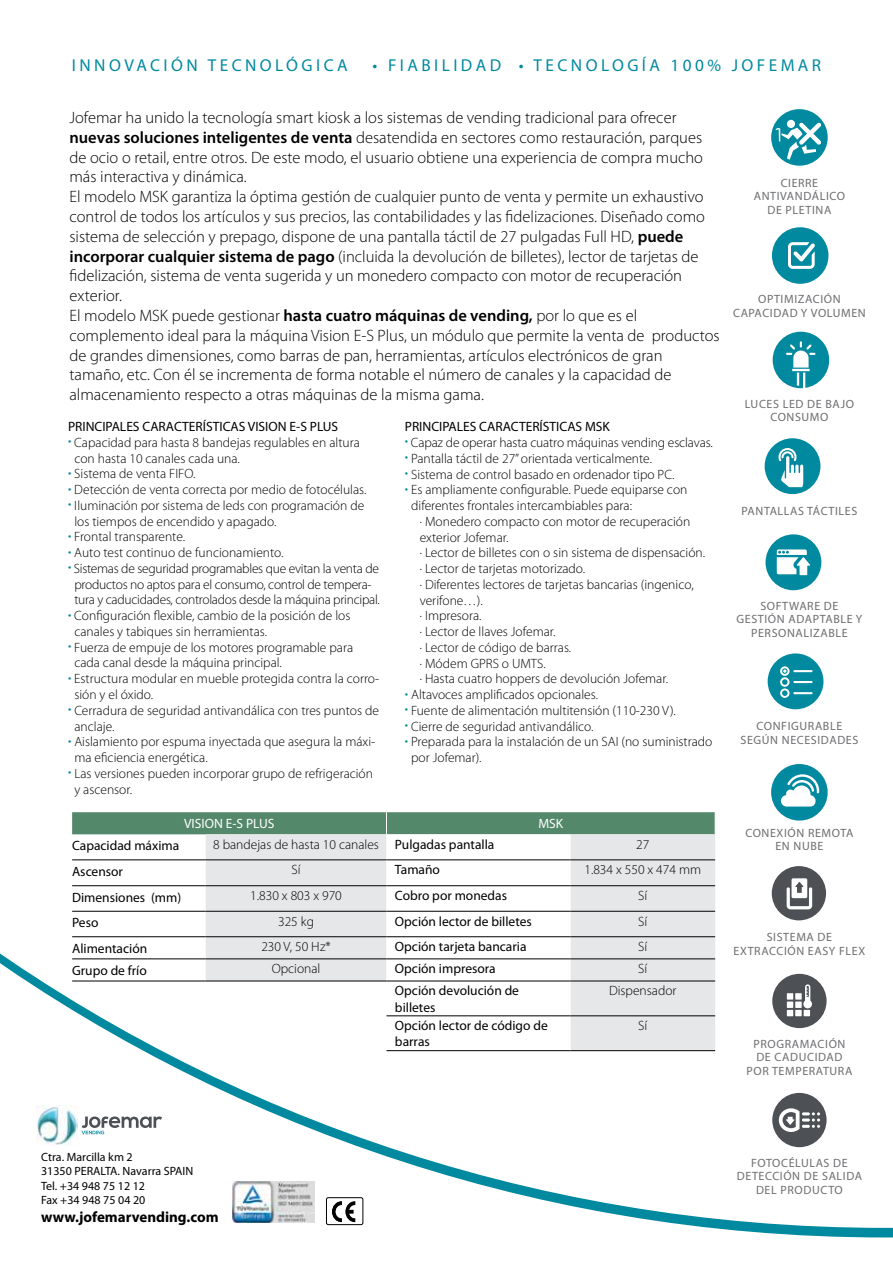
<style>
.page{position:relative;width:893px;height:1263px;background:#fff}
.page>*{position:absolute;margin:0;border:0;box-sizing:border-box;transform-origin:0 0}
.t1{font:17.25px "Myriad Pro";letter-spacing:.2em;color:#00899f}
.t2{font:300 16.5px/19.8px "Myriad Pro";color:#000}
.t3{font:700 15px "Myriad Pro";color:#000}
.t4{font:300 13.5px/15.8px "Myriad Pro";color:#000}
.t5{font:13.5px/16.2px "Myriad Pro";color:#000}
.t6{font:300 13.5px/15.8px "Myriad Pro";letter-spacing:-.02em;color:#000;text-align:center}
.t7{font:13.5px "Myriad Pro";color:#fff}
.t8{font:12px/13.5px "Myriad Pro";letter-spacing:.05em;color:#6d6e71;text-align:center}
.t9{font:12px/14.4px "Myriad Pro";color:#000}
.s1{font-weight:600}
.s2{color:#00899f}
.s3{font-weight:400}
</style>
<div class="page">
<div style="left:570px;top:834px;width:145px;height:71px;background:#e6e7e8"></div>
<svg style="left:206px;top:834px;width:364px;height:71px;fill:#e6e7e8"></svg>
<hr style="left:72px;top:859px;width:134px;height:1px;background:#000">
<hr style="left:206px;top:859px;width:180px;height:1px;background:#000">
<hr style="left:386px;top:859px;width:184px;height:1px;background:#000">
<hr style="left:570px;top:859px;width:145px;height:1px;background:#000">
<hr style="left:72px;top:885px;width:134px;height:1px;background:#000">
<hr style="left:206px;top:885px;width:180px;height:1px;background:#000">
<hr style="left:386px;top:885px;width:184px;height:1px;background:#000">
<hr style="left:570px;top:885px;width:145px;height:1px;background:#000">
<div style="left:72px;top:812px;width:644px;height:22px;background:#53886a"></div>
<svg style="left:0;top:905px;width:893px;height:332px"></svg>
<svg style="left:756px;top:1153px;width:37px;height:34px"></svg>
<div style="left:748px;top:1148px;width:56px;height:42px;border:1px solid #fff;border-radius:3px"></div>
<svg style="left:230px;top:1179px;width:86px;height:46px"></svg>
<img style="left:232px;top:1181px;width:82px;height:41px">
<div style="left:326px;top:1197px;width:37px;height:28px;border:1px solid #000;border-radius:2px"></div>
<svg style="left:332px;top:1201px;width:24px;height:21px"></svg>
<svg style="left:771px;top:109px;width:57px;height:57px"></svg>
<svg style="left:772px;top:227px;width:56px;height:57px"></svg>
<svg style="left:765px;top:534px;width:56px;height:56px"></svg>
<svg style="left:768px;top:653px;width:55px;height:56px"></svg>
<svg style="left:765px;top:438px;width:55px;height:56px"></svg>
<svg style="left:773px;top:332px;width:56px;height:56px"></svg>
<svg style="left:771px;top:764px;width:57px;height:56px"></svg>
<svg style="left:772px;top:866px;width:54px;height:54px"></svg>
<svg style="left:772px;top:974px;width:55px;height:54px"></svg>
<svg style="left:772px;top:1093px;width:55px;height:54px"></svg>
<img style="left:37px;top:1105px;width:40px;height:41px">
<svg style="left:82px;top:1116px;width:80px;height:18px"></svg>
<p class="t1" style="left:72px;top:55px;width:277px">INNOVACIÓN TECNOLÓGICA</p>
<p class="t1" style="left:373px;top:55px;width:450px">• FIABILIDAD • TECNOLOGÍA 100% JOFEMAR</p>
<p class="t2" style="left:69px;top:108px;width:652px">Jofemar ha unido la tecnología smart kiosk a los sistemas de vending tradicional para ofrecer <span class="s1">nuevas soluciones inteligentes de venta</span> desatendida en sectores como restauración, parques de ocio o retail, entre otros. De este modo, el usuario obtiene una experiencia de compra mucho más interactiva y dinámica.<br>El modelo MSK garantiza la óptima gestión de cualquier punto de venta y permite un exhaustivo control de todos los artículos y sus precios, las contabilidades y las fidelizaciones. Diseñado como sistema de selección y prepago, dispone de una pantalla táctil de 27 pulgadas Full HD, <span class="s1">puede incorporar cualquier sistema de pago</span> (incluida la devolución de billetes), lector de tarjetas de fidelización, sistema de venta sugerida y un monedero compacto con motor de recuperación exterior.<br>El modelo MSK puede gestionar <span class="s1">hasta cuatro máquinas de vending,</span> por lo que es el complemento ideal para la máquina Vision E-S Plus, un módulo que permite la venta de productos de grandes dimensiones, como barras de pan, herramientas, artículos electrónicos de gran tamaño, etc. Con él se incrementa de forma notable el número de canales y la capacidad de almacenamiento respecto a otras máquinas de la misma gama.</p>
<p class="t5" style="left:68px;top:418px;width:272px">PRINCIPALES CARACTERÍSTICAS VISION E-S PLUS</p>
<p class="t4" style="left:74px;top:435px;width:287px;text-indent:-6px"><span class="s2">•</span> Capacidad para hasta 8 bandejas regulables en altura con hasta 10 canales cada una.</p>
<p class="t4" style="left:68px;top:466px;width:129px"><span class="s2">•</span> Sistema de venta FIFO.</p>
<p class="t4" style="left:68px;top:482px;width:300px"><span class="s2">•</span> Detección de venta correcta por medio de fotocélulas.</p>
<p class="t4" style="left:74px;top:498px;width:291px;text-indent:-6px"><span class="s2">•</span> Iluminación por sistema de leds con programación de los tiempos de encendido y apagado.</p>
<p class="t4" style="left:68px;top:529px;width:119px"><span class="s2">•</span> Frontal transparente.</p>
<p class="t4" style="left:68px;top:545px;width:217px"><span class="s2">•</span> Auto test continuo de funcionamiento.</p>
<p class="t6" style="left:68px;top:561px;width:313px"><span class="s2">•</span> Sistemas de seguridad programables que evitan la venta de productos no aptos para el consumo, control de tempera&shy;tura y caducidades, controlados desde la máquina principal.</p>
<p class="t4" style="left:74px;top:608px;width:278px;text-indent:-6px"><span class="s2">•</span> Configuración flexible, cambio de la posición de los canales y tabiques sin herramientas.</p>
<p class="t4" style="left:74px;top:639px;width:280px;text-indent:-6px"><span class="s2">•</span> Fuerza de empuje de los motores programable para cada canal desde la máquina principal.</p>
<p class="t4" style="left:74px;top:671px;width:306px;text-indent:-6px"><span class="s2">•</span> Estructura modular en mueble protegida contra la corro&shy;sión y el óxido.</p>
<p class="t4" style="left:74px;top:703px;width:306px;text-indent:-6px"><span class="s2">•</span> Cerradura de seguridad antivandálica con tres puntos de anclaje.</p>
<p class="t4" style="left:74px;top:734px;width:302px;text-indent:-6px"><span class="s2">•</span> Aislamiento por espuma inyectada que asegura la máxi&shy;ma eficiencia energética.</p>
<p class="t4" style="left:74px;top:766px;width:300px;text-indent:-6px"><span class="s2">•</span> Las versiones pueden incorporar grupo de refrigeración y ascensor.</p>
<p class="t5" style="left:405px;top:418px;width:207px">PRINCIPALES CARACTERÍSTICAS MSK</p>
<p class="t4" style="left:405px;top:435px;width:310px"><span class="s2">•</span> Capaz de operar hasta cuatro máquinas vending esclavas.</p>
<p class="t4" style="left:405px;top:451px;width:249px"><span class="s2">•</span> Pantalla táctil de 27” orientada verticalmente.</p>
<p class="t4" style="left:405px;top:466px;width:271px"><span class="s2">•</span> Sistema de control basado en ordenador tipo PC.</p>
<p class="t4" style="left:411px;top:482px;width:278px;text-indent:-6px"><span class="s2">•</span> Es ampliamente configurable. Puede equiparse con diferentes frontales intercambiables para:</p>
<p class="t4" style="left:420px;top:514px;width:287px">· Monedero compacto con motor de recuperación exterior Jofemar.<br>· Lector de billetes con o sin sistema de dispensación. · Lector de tarjetas motorizado.<br>· Diferentes lectores de tarjetas bancarias (ingenico, verifone…).<br>· Impresora.<br>· Lector de llaves Jofemar.<br>· Lector de código de barras.<br>· Módem GPRS o UMTS.<br>· Hasta cuatro hoppers de devolución Jofemar.</p>
<p class="t4" style="left:405px;top:687px;width:195px"><span class="s2">•</span> Altavoces amplificados opcionales.</p>
<p class="t4" style="left:405px;top:703px;width:273px"><span class="s2">•</span> Fuente de alimentación multitensión (110-230 V).</p>
<p class="t4" style="left:405px;top:718px;width:190px"><span class="s2">•</span> Cierre de seguridad antivandálico.</p>
<p class="t4" style="left:411px;top:734px;width:303px;text-indent:-6px"><span class="s2">•</span> Preparada para la instalación de un SAI (no suministrado por Jofemar).</p>
<p class="t7" style="left:184px;top:815px;width:92px">VISION E-S PLUS</p>
<p class="t7" style="left:538px;top:815px;width:26px">MSK</p>
<p class="t5" style="left:72px;top:838px;width:109px">Capacidad máxima</p>
<p class="t4" style="left:213px;top:836px;width:283px">8 bandejas de hasta 10 canales <span class="s3">Pulgadas pantalla</span></p>
<p class="t4" style="left:636px;top:836px;width:15px">27</p>
<p class="t5" style="left:72px;top:863px;width:52px">Ascensor</p>
<p class="t4" style="left:292px;top:862px;width:11px">Sí</p>
<p class="t5" style="left:395px;top:861px;width:47px">Tamaño</p>
<p class="t4" style="left:584px;top:862px;width:118px">1.834 x 550 x 474 mm</p>
<p class="t5" style="left:72px;top:889px;width:111px">Dimensiones (mm)</p>
<p class="t4" style="left:250px;top:888px;width:93px">1.830 x 803 x 970</p>
<p class="t5" style="left:395px;top:887px;width:114px">Cobro por monedas</p>
<p class="t4" style="left:638px;top:888px;width:11px">Sí</p>
<p class="t5" style="left:72px;top:914px;width:28px">Peso</p>
<p class="t4" style="left:278px;top:913px;width:37px">325 kg</p>
<p class="t5" style="left:395px;top:913px;width:138px">Opción lector de billetes</p>
<p class="t4" style="left:638px;top:913px;width:11px">Sí</p>
<p class="t5" style="left:72px;top:940px;width:77px">Alimentación</p>
<p class="t4" style="left:261px;top:939px;width:71px">230 V, 50 Hz*</p>
<p class="t5" style="left:395px;top:938px;width:133px">Opción tarjeta bancaria</p>
<p class="t4" style="left:638px;top:939px;width:11px">Sí</p>
<p class="t5" style="left:72px;top:962px;width:76px">Grupo de frío</p>
<p class="t4" style="left:272px;top:961px;width:50px">Opcional</p>
<p class="t5" style="left:395px;top:960px;width:102px">Opción impresora</p>
<p class="t4" style="left:638px;top:961px;width:11px">Sí</p>
<p class="t5" style="left:395px;top:982px;width:126px">Opción devolución de billetes</p>
<p class="t4" style="left:609px;top:983px;width:69px">Dispensador</p>
<p class="t5" style="left:395px;top:1017px;width:154px">Opción lector de código de barras</p>
<p class="t4" style="left:638px;top:1018px;width:11px">Sí</p>
<p class="t8" style="left:754px;top:176px;width:93px">CIERRE<br>ANTIVANDÁLICO<br>DE PLETINA</p>
<p class="t8" style="left:733px;top:292px;width:134px">OPTIMIZACIÓN<br>CAPACIDAD Y VOLUMEN</p>
<p class="t8" style="left:745px;top:397px;width:111px">LUCES LED DE BAJO<br>CONSUMO</p>
<p class="t8" style="left:742px;top:504px;width:117px">PANTALLAS TÁCTILES</p>
<p class="t8" style="left:736px;top:599px;width:127px">SOFTWARE DE<br>GESTIÓN ADAPTABLE Y<br>PERSONALIZABLE</p>
<p class="t8" style="left:740px;top:719px;width:119px">CONFIGURABLE<br>SEGÚN NECESIDADES</p>
<p class="t8" style="left:745px;top:825px;width:109px">CONEXIÓN REMOTA<br>EN NUBE</p>
<p class="t8" style="left:734px;top:930px;width:133px">SISTEMA DE<br>EXTRACCIÓN EASY FLEX</p>
<p class="t8" style="left:746px;top:1037px;width:107px">PROGRAMACIÓN<br>DE CADUCIDAD<br>POR TEMPERATURA</p>
<p class="t9" style="left:41px;top:1149px;width:154px">Ctra. Marcilla km 2<br>31350 PERALTA. Navarra SPAIN<br>Tel. +34 948 75 12 12<br>Fax +34 948 75 04 20</p>
<p class="t3" style="left:41px;top:1207px;width:179px">www.jofemarvending.com</p>
<p class="t8" style="left:737px;top:1156px;width:127px">FOTOCÉLULAS DE<br>DETECCIÓN DE SALIDA<br>DEL PRODUCTO</p>
</div>
